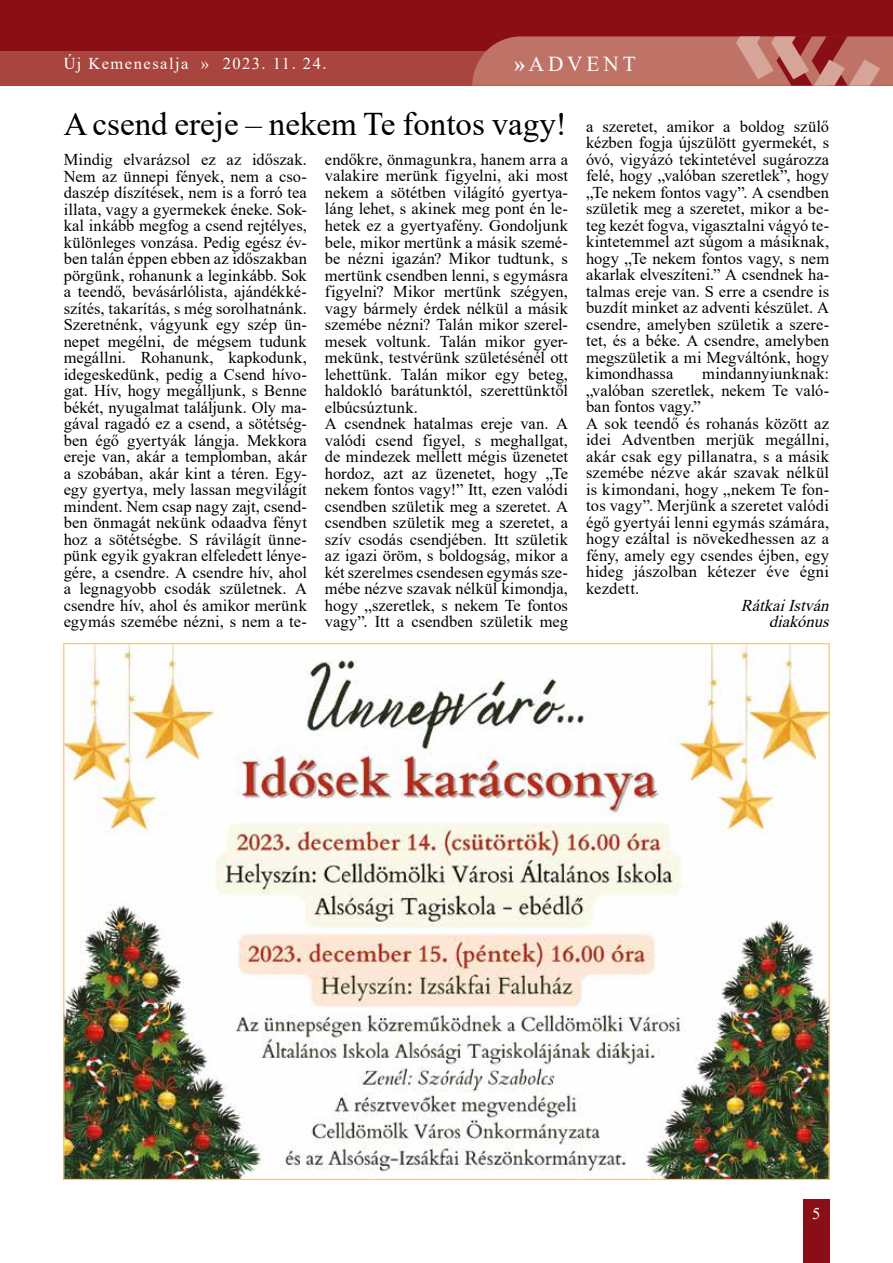
<style>
.page{position:relative;width:893px;height:1263px;background:#fff}
.page>*{position:absolute;margin:0;border:0;box-sizing:border-box;transform-origin:0 0}
.t1{font:33px "Times New Roman";color:#000}
.t2{font:21.3px "Times New Roman";letter-spacing:.185em;color:#fff}
.t3{font:16.5px/16.5px "Times New Roman";letter-spacing:.005em;color:#000;text-align:justify}
.t4{font:16.5px "Times New Roman";letter-spacing:.09em;color:#fff}
.t5{font:italic 16.5px/16.5px "Times New Roman";color:#000;text-align:right}
.s1{font-weight:700}
</style>
<div class="page">
<div style="left:0;top:0;width:893px;height:85px;background:#8a0e16"></div>
<div style="left:0;top:52px;width:893px;height:34px;background:#a8453e"></div>
<div style="left:803px;top:1199px;width:26px;height:64px;background:#8a0e16"></div>
<svg style="left:472px;top:36px;width:421px;height:50px;background:#bd6f65"></svg>
<img style="left:65px;top:645px;width:763px;height:533px">
<p class="t4" style="left:64px;top:52px;width:264px">Új Kemenesalja » 2023. 11. 24.</p>
<p class="t2" style="left:514px;top:48px;width:123px"><span class="s1">»</span>ADVENT</p>
<h1 class="t1" style="left:64px;top:101px;width:505px">A csend ereje – nekem Te fontos vagy!</h1>
<p class="t3" style="left:64px;top:151px;width:245px">Mindig elvarázsol ez az időszak.<br>Nem az ünnepi fények, nem a cso&shy;daszép díszítések, nem is a forró tea illata, vagy a gyermekek éneke. Sok&shy;kal inkább megfog a csend rejtélyes, különleges vonzása. Pedig egész év&shy;ben talán éppen ebben az időszakban pörgünk, rohanunk a leginkább. Sok a teendő, bevásárlólista, ajándékké&shy;szítés, takarítás, s még sorolhatnánk.<br>Szeretnénk, vágyunk egy szép ün&shy;nepet megélni, de mégsem tudunk megállni. Rohanunk, kapkodunk, idegeskedünk, pedig a Csend hívo&shy;gat. Hív, hogy megálljunk, s Benne békét, nyugalmat találjunk. Oly ma&shy;gával ragadó ez a csend, a sötétség&shy;ben égő gyertyák lángja. Mekkora ereje van, akár a templomban, akár a szobában, akár kint a téren. Egy&shy;egy gyertya, mely lassan megvilágít mindent. Nem csap nagy zajt, csend&shy;ben önmagát nekünk odaadva fényt hoz a sötétségbe. S rávilágít ünne&shy;pünk egyik gyakran elfeledett lénye&shy;gére, a csendre. A csendre hív, ahol a legnagyobb csodák születnek. A csendre hív, ahol és amikor merünk egymás szemébe nézni, s nem a te-</p>
<p class="t3" style="left:325px;top:151px;width:245px;text-align:left">endőkre, önmagunkra, hanem arra a valakire merünk figyelni, aki most nekem a sötétben világító gyertya&shy;láng lehet, s akinek meg pont én le&shy;hetek ez a gyertyafény. Gondoljunk bele, mikor mertünk a másik szemé&shy;be nézni igazán? Mikor tudtunk, s mertünk csendben lenni, s egymásra figyelni? Mikor mertünk szégyen, vagy bármely érdek nélkül a másik szemébe nézni? Talán mikor szerel&shy;mesek voltunk. Talán mikor gyer&shy;mekünk, testvérünk születésénél ott lehettünk. Talán mikor egy beteg, haldokló barátunktól, szerettünktől elbúcsúztunk.<br>A csendnek hatalmas ereje van. A valódi csend figyel, s meghallgat, de mindezek mellett mégis üzenetet hordoz, azt az üzenetet, hogy „Te nekem fontos vagy!” Itt, ezen valódi csendben születik meg a szeretet. A csendben születik meg a szeretet, a szív csodás csendjében. Itt születik az igazi öröm, s boldogság, mikor a két szerelmes csendesen egymás sze&shy;mébe nézve szavak nélkül kimondja, hogy „szeretlek, s nekem Te fontos vagy”. Itt a csendben születik meg</p>
<p class="t3" style="left:586px;top:118px;width:245px">a szeretet, amikor a boldog szülő kézben fogja újszülött gyermekét, s óvó, vigyázó tekintetével sugározza felé, hogy „valóban szeretlek”, hogy „Te nekem fontos vagy”. A csendben születik meg a szeretet, mikor a be&shy;teg kezét fogva, vigasztalni vágyó te&shy;kintetemmel azt súgom a másiknak, hogy „Te nekem fontos vagy, s nem akarlak elveszíteni.” A csendnek ha&shy;talmas ereje van. S erre a csendre is buzdít minket az adventi készület. A csendre, amelyben születik a szere&shy;tet, és a béke. A csendre, amelyben megszületik a mi Megváltónk, hogy kimondhassa</p>
<p class="t3" style="left:586px;top:365px;width:245px;text-align:left;text-indent:116px">mindannyiunknak: „valóban szeretlek, nekem Te való&shy;ban fontos vagy.”<br>A sok teendő és rohanás között az idei Adventben merjük megállni, akár csak egy pillanatra, s a másik szemébe nézve akár szavak nélkül is kimondani, hogy „nekem Te fon&shy;tos vagy”. Merjünk a szeretet valódi égő gyertyái lenni egymás számára, hogy ezáltal is növekedhessen az a fény, amely egy csendes éjben, egy hideg jászolban kétezer éve égni kezdett.</p>
<p class="t5" style="left:741px;top:596px;width:95px">RátkaiIstván diakónus</p>
<p class="t4" style="left:812px;top:1202px;width:10px">5</p>
</div>
